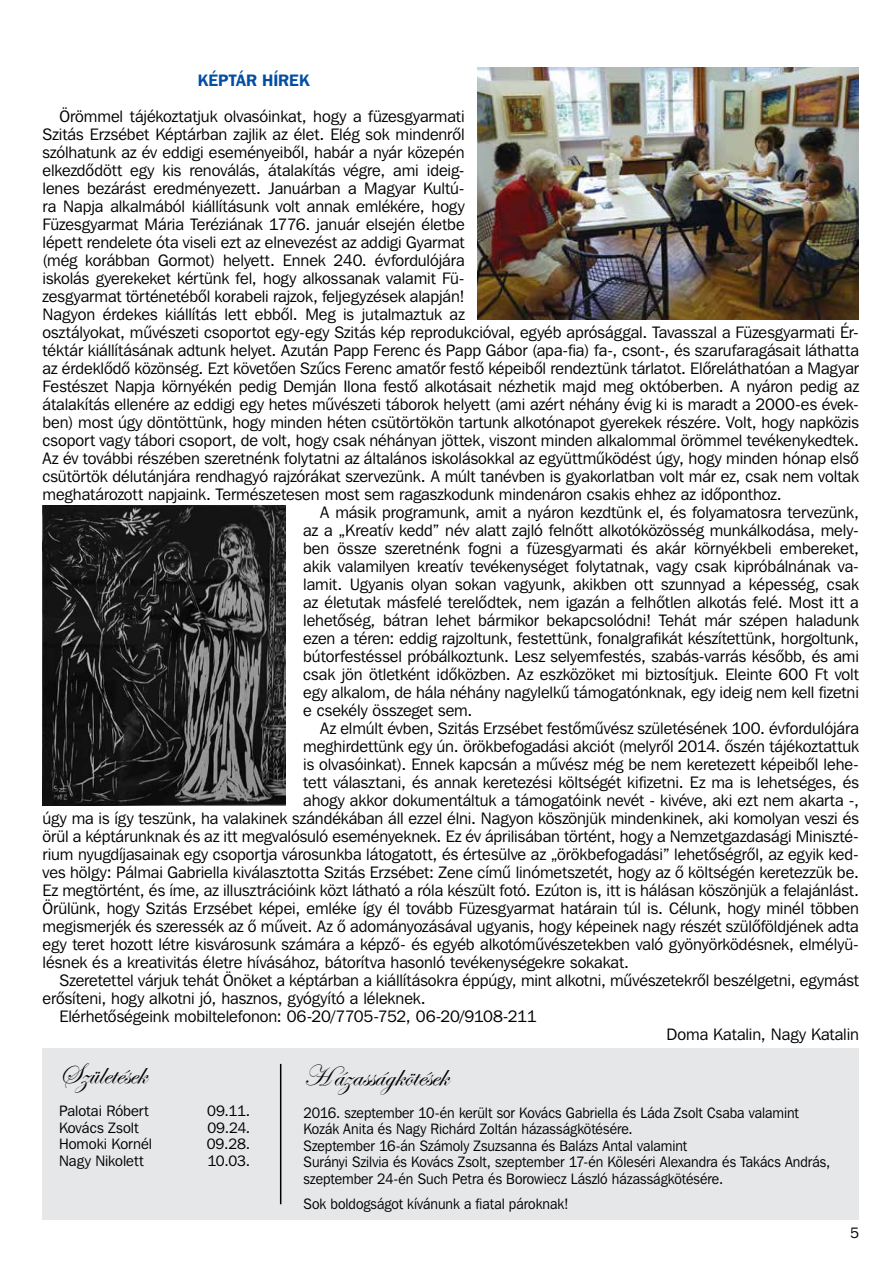
<style>
.page{position:relative;width:893px;height:1263px;background:#fff}
.page>*{position:absolute;margin:0;border:0;box-sizing:border-box;transform-origin:0 0}
.t1{font:30px "Edwardian Script ITC";letter-spacing:.005em;color:#000}
.t2{font:16.5px "Franklin Gothic Bk HU Book";letter-spacing:-.005em;color:#000}
.t3{font:16.5px "Franklin Gothic Demi HU Demi";color:#034ea2}
.t4{font:15px/16.5px "Franklin Gothic Bk HU Book";color:#000;scale:.94 1}
.t5{font:15px "Franklin Gothic Bk HU Book";color:#000}
</style>
<div class="page">
<img style="left:477px;top:68px;width:382px;height:252px">
<img style="left:43px;top:505px;width:242px;height:301px">
<div style="left:43px;top:1048px;width:816px;height:172px;background:#e6e7e8"></div>
<hr style="left:280px;top:1064px;width:1px;height:140px;background:#000">
<p class="t3" style="left:198px;top:70px;width:11px">KÉPT</p>
<p class="t3" style="left:236px;top:70px;width:37px">ÁR HÍREK</p>
<p class="t2" style="left:60px;top:106px;width:407px">Örömmel tájékoztatjuk olvasóinkat, hogy a füzesgyarmati</p>
<p class="t2" style="left:43px;top:124px;width:424px">Szitás Erzsébet Képtárban zajlik az élet. Elég sok mindenrôl</p>
<p class="t2" style="left:43px;top:142px;width:424px">szólhatunk az év eddigi eseményeibôl, habár a nyár közepén</p>
<p class="t2" style="left:43px;top:160px;width:424px">elkezdôdött egy kis renoválás, átalakítás végre, ami ideig-</p>
<p class="t2" style="left:43px;top:178px;width:424px">lenes bezárást eredményezett. Januárban a Magyar Kultú-</p>
<p class="t2" style="left:43px;top:196px;width:424px">ra Napja alkalmából kiállításunk volt annak emlékére, hogy</p>
<p class="t2" style="left:43px;top:214px;width:424px">Füzesgyarmat Mária Teréziának 1776. január elsején életbe</p>
<p class="t2" style="left:43px;top:232px;width:424px">lépett rendelete óta viseli ezt az elnevezést az addigi Gyarmat</p>
<p class="t2" style="left:43px;top:250px;width:424px">(még korábban Gormot) helyett. Ennek 240. évfordulójára</p>
<p class="t2" style="left:43px;top:268px;width:424px">iskolás gyerekeket kértünk fel, hogy alkossanak valamit Fü-</p>
<p class="t2" style="left:43px;top:286px;width:424px">zesgyarmat történetébôl korabeli rajzok, feljegyzések alapján!</p>
<p class="t2" style="left:43px;top:304px;width:424px">Nagyon érdekes kiállítás lett ebbôl. Meg is jutalmaztuk az</p>
<p class="t2" style="left:43px;top:322px;width:818px">osztályokat, mûvészeti csoportot egy-egy Szitás kép reprodukcióval, egyéb aprósággal. Tavasszal a Füzesgyarmati Ér-</p>
<p class="t2" style="left:43px;top:340px;width:818px">téktár kiállításának adtunk helyet. Azután Papp Ferenc és Papp Gábor (apa-fia) fa-, csont-, és szarufaragásait láthatta</p>
<p class="t2" style="left:43px;top:358px;width:818px">az érdeklôdô közönség. Ezt követôen Szûcs Ferenc amatôr festô képeibôl rendeztünk tárlatot. Elôreláthatóan a Magyar</p>
<p class="t2" style="left:43px;top:376px;width:818px">Festészet Napja környékén pedig Demján Ilona festô alkotásait nézhetik majd meg októberben. A nyáron pedig az</p>
<p class="t2" style="left:43px;top:394px;width:818px">átalakítás ellenére az eddigi egy hetes mûvészeti táborok helyett (ami azért néhány évig ki is maradt a 2000-es évek-</p>
<p class="t2" style="left:43px;top:412px;width:818px">ben) most úgy döntöttünk, hogy minden héten csütörtökön tartunk alkotónapot gyerekek részére. Volt, hogy napközis</p>
<p class="t2" style="left:43px;top:430px;width:818px">csoport vagy tábori csoport, de volt, hogy csak néhányan jöttek, viszont minden alkalommal örömmel tevékenykedtek.</p>
<p class="t2" style="left:43px;top:448px;width:818px">Az év további részében szeretnénk folytatni az általános iskolásokkal az együttmûködést úgy, hogy minden hónap elsô</p>
<p class="t2" style="left:43px;top:466px;width:818px">csütörtök délutánjára rendhagyó rajzórákat szervezünk. A múlt tanévben is gyakorlatban volt már ez, csak nem voltak</p>
<p class="t2" style="left:43px;top:484px;width:741px">meghatározott napjaink. Természetesen most sem ragaszkodunk mindenáron csakis ehhez az idôponthoz.</p>
<p class="t2" style="left:320px;top:502px;width:540px">A másik programunk, amit a nyáron kezdtünk el, és folyamatosra tervezünk,</p>
<p class="t2" style="left:303px;top:520px;width:557px">az a „Kreatív kedd” név alatt zajló felnôtt alkotóközösség munkálkodása, mely-</p>
<p class="t2" style="left:303px;top:538px;width:557px">ben össze szeretnénk fogni a füzesgyarmati és akár környékbeli embereket,</p>
<p class="t2" style="left:303px;top:556px;width:557px">akik valamilyen kreatív tevékenységet folytatnak, vagy csak kipróbálnának va-</p>
<p class="t2" style="left:303px;top:574px;width:557px">lamit. Ugyanis olyan sokan vagyunk, akikben ott szunnyad a képesség, csak</p>
<p class="t2" style="left:303px;top:592px;width:557px">az életutak másfelé terelôdtek, nem igazán a felhôtlen alkotás felé. Most itt a</p>
<p class="t2" style="left:303px;top:610px;width:557px">lehetôség, bátran lehet bármikor bekapcsolódni! Tehát már szépen haladunk</p>
<p class="t2" style="left:303px;top:628px;width:557px">ezen a téren: eddig rajzoltunk, festettünk, fonalgrafikát készítettünk, horgoltunk,</p>
<p class="t2" style="left:303px;top:646px;width:557px">bútorfestéssel próbálkoztunk. Lesz selyemfestés, szabás-varrás késôbb, és ami</p>
<p class="t2" style="left:303px;top:664px;width:557px">csak jön ötletként idôközben. Az eszközöket mi biztosítjuk. Eleinte 600 Ft volt</p>
<p class="t2" style="left:303px;top:682px;width:557px">egy alkalom, de hála néhány nagylelkû támogatónknak, egy ideig nem kell fizetni</p>
<p class="t2" style="left:303px;top:700px;width:171px">e csekély összeget sem.</p>
<p class="t2" style="left:320px;top:718px;width:540px">Az elmúlt évben, Szitás Erzsébet festômûvész születésének 100. évfordulójára</p>
<p class="t2" style="left:303px;top:736px;width:557px">meghirdettünk egy ún. örökbefogadási akciót (melyrôl 2014. ôszén tájékoztattuk</p>
<p class="t2" style="left:303px;top:754px;width:557px">is olvasóinkat). Ennek kapcsán a mûvész még be nem keretezett képeibôl lehe-</p>
<p class="t2" style="left:303px;top:772px;width:557px">tett választani, és annak keretezési költségét kifizetni. Ez ma is lehetséges, és</p>
<p class="t2" style="left:303px;top:790px;width:557px">ahogy akkor dokumentáltuk a támogatóink nevét - kivéve, aki ezt nem akarta -,</p>
<p class="t2" style="left:42px;top:808px;width:818px">úgy ma is így teszünk, ha valakinek szándékában áll ezzel élni. Nagyon köszönjük mindenkinek, aki komolyan veszi és</p>
<p class="t2" style="left:42px;top:826px;width:818px">örül a képtárunknak és az itt megvalósuló eseményeknek. Ez év áprilisában történt, hogy a Nemzetgazdasági Miniszté-</p>
<p class="t2" style="left:42px;top:844px;width:818px">rium nyugdíjasainak egy csoportja városunkba látogatott, és értesülve az „örökbefogadási” lehetôségrôl, az egyik ked-</p>
<p class="t2" style="left:42px;top:862px;width:818px">ves hölgy: Pálmai Gabriella kiválasztotta Szitás Erzsébet: Zene címû linómetszetét, hogy az ô költségén keretezzük be.</p>
<p class="t2" style="left:42px;top:880px;width:818px">Ez megtörtént, és íme, az illusztrációink közt látható a róla készült fotó. Ezúton is, itt is hálásan köszönjük a felajánlást.</p>
<p class="t2" style="left:42px;top:898px;width:818px">Örülünk, hogy Szitás Erzsébet képei, emléke így él tovább Füzesgyarmat határain túl is. Célunk, hogy minél többen</p>
<p class="t2" style="left:42px;top:916px;width:818px">megismerjék és szeressék az ô mûveit. Az ô adományozásával ugyanis, hogy képeinek nagy részét szülôföldjének adta</p>
<p class="t2" style="left:42px;top:934px;width:818px">egy teret hozott létre kisvárosunk számára a képzô- és egyéb alkotómûvészetekben való gyönyörködésnek, elmélyü-</p>
<p class="t2" style="left:42px;top:952px;width:588px">lésnek és a kreativitás életre hívásához, bátorítva hasonló tevékenységekre sokakat.</p>
<p class="t2" style="left:60px;top:970px;width:801px">Szeretettel várjuk tehát Önöket a képtárban a kiállításokra éppúgy, mint alkotni, mûvészetekrôl beszélgetni, egymást</p>
<p class="t2" style="left:42px;top:988px;width:385px">erôsíteni, hogy alkotni jó, hasznos, gyógyító a léleknek.</p>
<p class="t2" style="left:60px;top:1006px;width:479px">Elérhetôségeink mobiltelefonon: 06-20/7705-752, 06-20/9108-211</p>
<p class="t2" style="left:667px;top:1024px;width:194px">Doma Katalin, Nagy Katalin</p>
<h1 class="t1" style="left:59px;top:1058px;width:89px">Születések</h1>
<p class="t5" style="left:59px;top:1102px;width:91px">Palotai Róbert</p>
<p class="t5" style="left:207px;top:1102px;width:45px">09.11.</p>
<p class="t5" style="left:59px;top:1118px;width:81px">Kovács Zsolt</p>
<p class="t5" style="left:207px;top:1118px;width:45px">09.24.</p>
<p class="t5" style="left:59px;top:1135px;width:94px">Homoki Kornél</p>
<p class="t5" style="left:207px;top:1135px;width:45px">09.28.</p>
<p class="t5" style="left:59px;top:1151px;width:86px">Nagy Nikolett</p>
<p class="t5" style="left:207px;top:1151px;width:44px">10.03.</p>
<h1 class="t1" style="left:304px;top:1059px;width:146px">Házasságkötések</h1>
<p class="t4" style="left:304px;top:1104px;width:562px">2016. szeptember 10-én került sor Kovács Gabriella és Láda Zsolt Csaba valamint Kozák Anita és Nagy Richárd Zoltán házasságkötésére.<br>Szeptember 16-án Számoly Zsuzsanna és Balázs Antal valamint<br>Surányi Szilvia és Kovács Zsolt, szeptember 17-én Köleséri Alexandra és Takács András, szeptember 24-én Such Petra és Borowiecz László házasságkötésére.</p>
<p class="t4" style="left:304px;top:1195px;width:283px">Sok boldogságot kívánunk a fiatal pároknak!</p>
<p class="t5" style="left:850px;top:1223px;width:10px">5</p>
</div>
